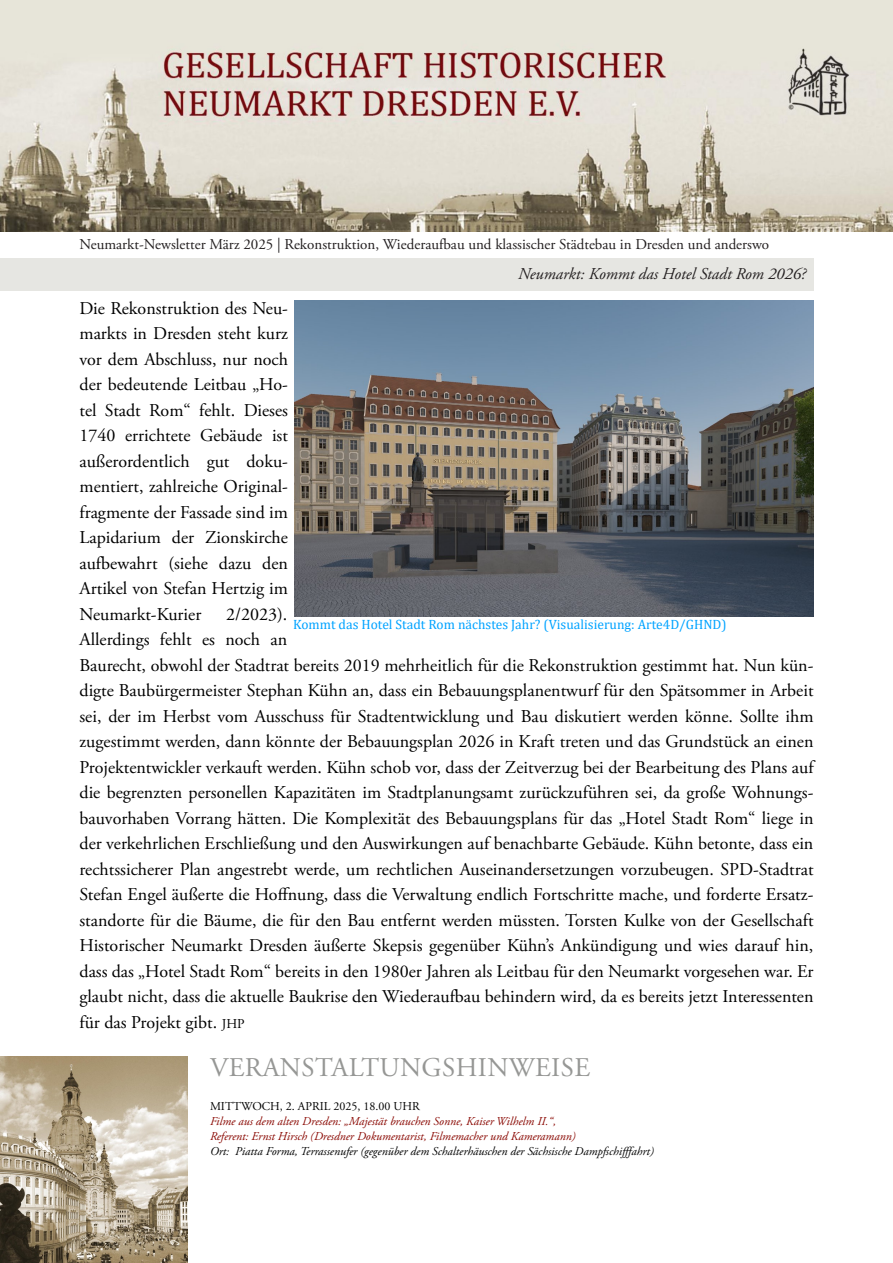
<style>
.page{position:relative;width:893px;height:1263px;background:#fff}
.page>*{position:absolute;margin:0;border:0;box-sizing:border-box;transform-origin:0 0}
.t1{font:27px "Adobe Garamond Pro";color:#969795}
.t2{font:18px/25.5px "Adobe Garamond Pro";color:#000;text-align:justify}
.t3{font:italic 16.5px "Adobe Garamond Pro";color:#231f20}
.t4{font:15px "Adobe Garamond Pro";color:#231f20}
.t5{font:13.5px "Cambria";color:#00a3ff}
.t6{font:italic 12px "Adobe Garamond Pro";color:#890700}
.t7{font:italic 12px "Adobe Garamond Pro";color:#000}
.t8{font:12px "Adobe Garamond Pro";color:#000}
.s1{font-size:13.5px}
</style>
<div class="page">
<img style="left:0;top:0;width:893px;height:232px">
<div style="left:0;top:259px;width:813px;height:32px;background:#e6e6e2"></div>
<img style="left:295px;top:301px;width:518px;height:316px">
<img style="left:0;top:1056px;width:188px;height:207px">
<p class="t4" style="left:80px;top:236px;width:691px">Neumarkt-Newsletter März 2025 | Rekonstruktion, Wiederaufbau und klassischer Städtebau in Dresden und anderswo</p>
<p class="t3" style="left:518px;top:264px;width:289px">Neumarkt: Kommt das Hotel Stadt Rom 2026?</p>
<p class="t2" style="left:80px;top:296px;width:210px">Die Rekonstruktion des Neu&shy;markts in Dresden steht kurz vor dem Abschluss, nur noch der bedeutende Leitbau „Ho&shy;tel Stadt Rom“ fehlt. Dieses 1740 errichtete Gebäude ist außerordentlich gut doku&shy;mentiert, zahlreiche Original&shy;fragmente der Fassade sind im Lapidarium der Zionskirche aufbewahrt (siehe dazu den Artikel von Stefan Hertzig im Neumarkt-Kurier</p>
<p class="t2" style="left:80px;top:602px;width:736px;text-align:left;text-indent:147px">2/2023).<br>Allerdings fehlt es noch an<br>Baurecht, obwohl der Stadtrat bereits 2019 mehrheitlich für die Rekonstruktion gestimmt hat. Nun kün&shy;digte Baubürgermeister Stephan Kühn an, dass ein Bebauungsplanentwurf für den Spätsommer in Arbeit sei, der im Herbst vom Ausschuss für Stadtentwicklung und Bau diskutiert werden könne. Sollte ihm zugestimmt werden, dann könnte der Bebauungsplan 2026 in Kraft treten und das Grundstück an einen Projektentwickler verkauft werden. Kühn schob vor, dass der Zeitverzug bei der Bearbeitung des Plans auf die begrenzten personellen Kapazitäten im Stadtplanungsamt zurückzuführen sei, da große Wohnungs&shy;bauvorhaben Vorrang hätten. Die Komplexität des Bebauungsplans für das „Hotel Stadt Rom“ liege in der verkehrlichen Erschließung und den Auswirkungen auf benachbarte Gebäude. Kühn betonte, dass ein rechtssicherer Plan angestrebt werde, um rechtlichen Auseinandersetzungen vorzubeugen. SPD-Stadtrat Stefan Engel äußerte die Hoffnung, dass die Verwaltung endlich Fortschritte mache, und forderte Ersatz&shy;standorte für die Bäume, die für den Bau entfernt werden müssten. Torsten Kulke von der Gesellschaft Historischer Neumarkt Dresden äußerte Skepsis gegenüber Kühn’s Ankündigung und wies darauf hin, dass das „Hotel Stadt Rom“ bereits in den 1980er Jahren als Leitbau für den Neumarkt vorgesehen war. Er glaubt nicht, dass die aktuelle Baukrise den Wiederaufbau behindern wird, da es bereits jetzt Interessenten für das Projekt gibt. <span class="s1">JHP</span></p>
<p class="t1" style="left:210px;top:1051px;width:37px">Veranstalt</p>
<p class="t1" style="left:380px;top:1051px;width:39px">ungshinweise</p>
<p class="t8" style="left:210px;top:1099px;width:211px">MITTWOCH, 2. APRIL 2025, 18.00 UHR</p>
<p class="t6" style="left:210px;top:1114px;width:348px">Filme aus dem alten Dresden: „Majestät brauchen Sonne, Kaiser Wilhelm II.“,</p>
<p class="t6" style="left:210px;top:1129px;width:367px">Referent: Ernst Hirsch (Dresdner Dokumentarist, Filmemacher und Kameramann)</p>
<p class="t7" style="left:210px;top:1144px;width:445px">Ort: Piatta Forma, Terrassenufer (gegenüber dem Schalterhäuschen der Sächsische Dampfschifffahrt)</p>
<p class="t5" style="left:293px;top:616px;width:435px">Kommt das Hotel Stadt Rom nächstes Jahr? (Visualisierung: Arte4D/GHND)</p>
</div>
